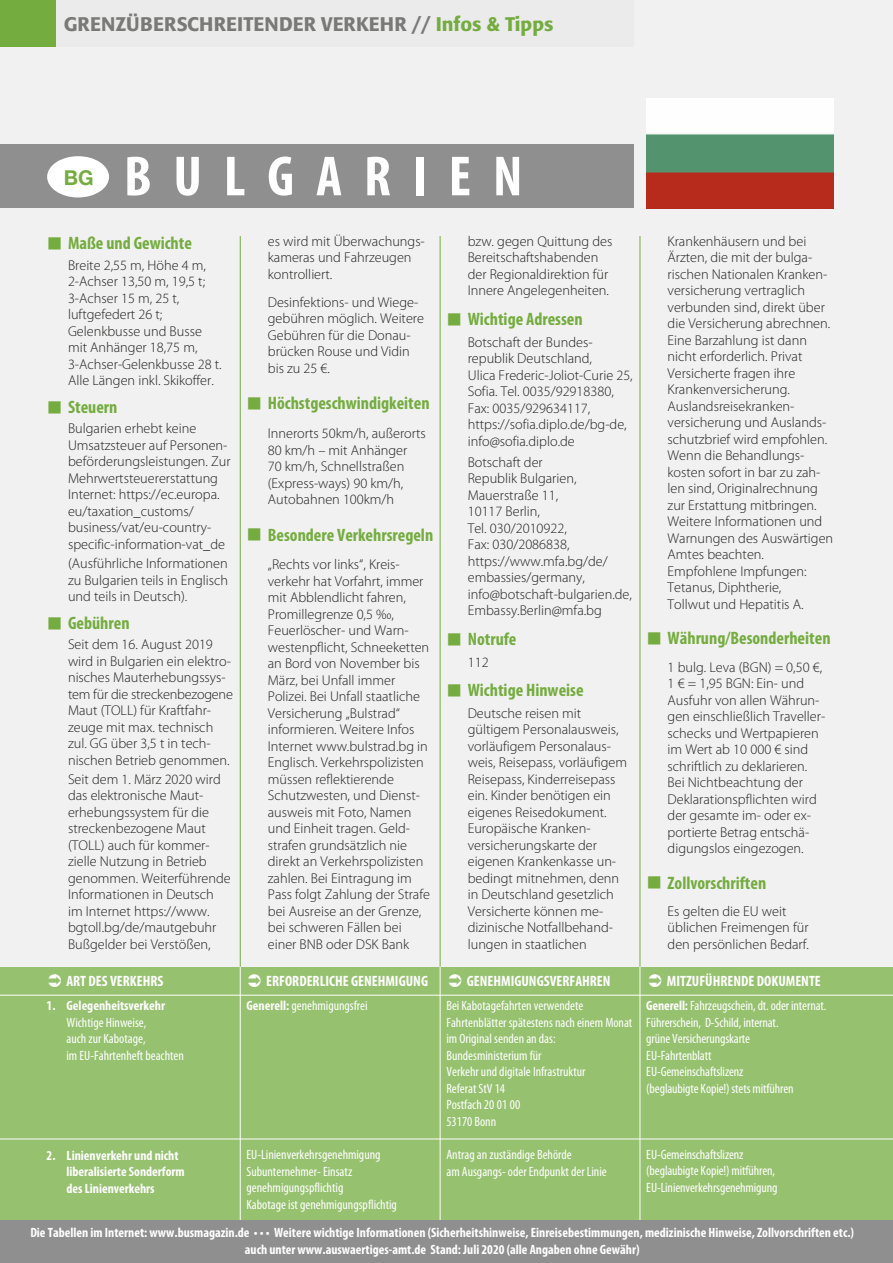
<style>
.page{position:relative;width:893px;height:1263px;background:#fff}
.page>*{position:absolute;margin:0;border:0;box-sizing:border-box;transform-origin:0 0}
.t1{font:700 condensed 57px "Myriad Pro";letter-spacing:.385em;color:#fff}
.t2{font:700 20.4px "Helvetica Neue";color:#74ac3f}
.t3{font:500 19.5px "Formata";color:#797978}
.t4{font:700 condensed 18px "Myriad Pro";color:#74ac3f}
.t5{font:700 condensed 15px "Myriad Pro";color:#fff}
.t6{font:300 14.25px/16.5px "Myriad Pro";color:#1f1f1e}
.t7{font:condensed 13.5px/16.5px "Myriad Pro";color:#fff}
.t8{font:700 condensed 13.5px/16.5px "Myriad Pro";color:#fff}
.s1{color:#74ac3f}
.s2{font-weight:700}
</style>
<div class="page">
<div style="left:0;top:967px;width:893px;height:255px;background:#96c16f"></div>
<hr style="left:240px;top:967px;width:1px;height:274px;background:#fff">
<hr style="left:440px;top:967px;width:1px;height:274px;background:#fff">
<hr style="left:640px;top:967px;width:1px;height:274px;background:#fff">
<div style="left:0;top:0;width:893px;height:967px;background:#f1f1f1"></div>
<hr style="left:240px;top:236px;width:1px;height:731px;background:#74ac3f">
<hr style="left:440px;top:236px;width:1px;height:731px;background:#74ac3f">
<hr style="left:640px;top:236px;width:1px;height:731px;background:#74ac3f">
<div style="left:0;top:1220px;width:893px;height:43px;background:#8f8f8f"></div>
<div style="left:0;top:0;width:634px;height:47px;background:#ebebeb"></div>
<div style="left:0;top:0;width:55px;height:47px;background:#74ac3f"></div>
<img style="left:646px;top:99px;width:187px;height:109px">
<hr style="left:0;top:995px;width:893px;height:1px;background:#fff">
<hr style="left:0;top:1138px;width:893px;height:1px;background:#fff">
<div style="left:0;top:144px;width:634px;height:64px;background:#8f8f8f"></div>
<div style="left:47px;top:156px;width:62px;height:41px;background:#fff;border-radius:50%"></div>
<h3 class="t3" style="left:64px;top:16px;width:491px">SGORRETNIZMÜEBNETR/S/CH<span class="s1">XX</span>R<span class="s1">X</span>EITENDER VERKEHR // <span class="s1">Infos &amp; Tipps</span></h3>
<h2 class="t2" style="left:64px;top:165px;width:31px">BG</h2>
<h1 class="t1" style="left:124px;top:156px;width:400px">BULGARIEN</h1>
<p class="t4" style="left:47px;top:237px;width:147px">■ Maße und Gewichte</p>
<p class="t6" style="left:68px;top:258px;width:155px">Breite 2,55 m, Höhe 4 m,<br>2-Achser 13,50 m, 19,5 t;<br>3-Achser 15 m, 25 t, luftgefedert 26 t;<br>Gelenkbusse und Busse mit Anhänger 18,75 m,<br>3-Achser-Gelenkbusse 28 t.<br>Alle Längen inkl. Skikoffer.</p>
<p class="t4" style="left:47px;top:401px;width:72px">■ Steuern</p>
<p class="t6" style="left:68px;top:421px;width:164px">Bulgarien erhebt keine<br>Umsatzsteuer auf Personen&shy;beförderungsleistungen. Zur<br>Mehrwertsteuererstattung<br>Internet: https://ec.europa. eu/taxation_customs/ business/vat/eu-country&shy;specific-information-vat_de</p>
<p class="t6" style="left:68px;top:556px;width:162px;text-align:justify">(Ausführliche Informationen zu Bulgarien teils in Englisch und teils in Deutsch).</p>
<p class="t4" style="left:47px;top:617px;width:84px">■ Gebühren</p>
<p class="t6" style="left:68px;top:637px;width:166px">Seit dem 16. August 2019 wird in Bulgarien ein elektro&shy;nisches Mauterhebungssys&shy;tem für die streckenbezogene<br>Maut (TOLL) für Kraftfahr&shy;zeuge mit max. technisch zul. GG über 3,5 t in tech&shy;nischen Betrieb genommen.</p>
<p class="t6" style="left:68px;top:772px;width:164px">Seit dem 1. März 2020 wird das elektronische Maut&shy;erhebungssystem für die streckenbezogene Maut (TOLL) auch für kommer&shy;zielle Nutzung in Betrieb genommen. Weiterführende<br>Informationen in Deutsch im Internet https://www. bgtoll.bg/de/mautgebuhr<br>Bußgelder bei Verstößen,</p>
<p class="t6" style="left:268px;top:234px;width:159px">es wird mit Überwachungs&shy;kameras und Fahrzeugen kontrolliert.</p>
<p class="t6" style="left:268px;top:295px;width:158px">Desinfektions- und Wiege&shy;gebühren möglich. Weitere<br>Gebühren für die Donau&shy;brücken Rouse und Vidin bis zu 25 €.</p>
<p class="t4" style="left:247px;top:397px;width:185px">■ Höchstgeschwindigkeiten</p>
<p class="t6" style="left:268px;top:426px;width:159px">Innerorts 50km/h, außerorts<br>80 km/h – mit Anhänger<br>70 km/h, Schnellstraßen (Express-ways) 90 km/h,<br>Autobahnen 100km/h</p>
<p class="t4" style="left:247px;top:528px;width:188px">■ Besondere Verkehrsregeln</p>
<p class="t6" style="left:268px;top:557px;width:164px">„Rechts vor links“, Kreis&shy;verkehr hat Vorfahrt, immer mit Abblendlicht fahren,<br>Promillegrenze 0,5 ‰,<br>Feuerlöscher- und Warn&shy;westenpflicht, Schneeketten an Bord von November bis<br>März, bei Unfall immer<br>Polizei. Bei Unfall staatliche<br>Versicherung „Bulstrad“ informieren. Weitere Infos<br>Internet www.bulstrad.bg in<br>Englisch. Verkehrspolizisten müssen reflektierende<br>Schutzwesten, und Dienst&shy;ausweis mit Foto, Namen und Einheit tragen. Geld&shy;strafen grundsätzlich nie direkt an Verkehrspolizisten zahlen. Bei Eintragung im<br>Pass folgt Zahlung der Strafe bei Ausreise an der Grenze, bei schweren Fällen bei einer BNB oder DSK Bank</p>
<p class="t6" style="left:468px;top:234px;width:146px">bzw. gegen Quittung des<br>Bereitschaftshabenden der Regionaldirektion für<br>Innere Angelegenheiten.</p>
<p class="t4" style="left:446px;top:313px;width:138px">■ Wichtige Adressen</p>
<p class="t6" style="left:468px;top:335px;width:167px">Botschaft der Bundes&shy;republik Deutschland,<br>Ulica Frederic-Joliot-Curie 25,<br>Sofia. Tel. 0035/92918380,<br>Fax: 0035/929634117, https://sofia.diplo.de/bg-de, info@sofia.diplo.de</p>
<p class="t6" style="left:468px;top:455px;width:166px">Botschaft der<br>Republik Bulgarien,<br>Mauerstraße 11,<br>10117 Berlin,<br>Tel. 030/2010922,<br>Fax: 030/2086838, https://www.mfa.bg/de/ embassies/germany, info@botschaft-bulgarien.de,<br>Embassy.Berlin@mfa.bg</p>
<p class="t4" style="left:446px;top:632px;width:72px">■ Notrufe</p>
<p class="t6" style="left:468px;top:655px;width:22px">112</p>
<p class="t4" style="left:446px;top:684px;width:139px">■ Wichtige Hinweise</p>
<p class="t6" style="left:468px;top:706px;width:161px">Deutsche reisen mit gültigem Personalausweis, vorläufigem Personalaus&shy;weis, Reisepass, vorläufigem<br>Reisepass, Kinderreisepass ein. Kinder benötigen ein eigenes Reisedokument.<br>Europäische Kranken&shy;versicherungskarte der eigenen Krankenkasse un&shy;bedingt mitnehmen, denn in Deutschland gesetzlich<br>Versicherte können me&shy;dizinische Notfallbehand&shy;lungen in staatlichen</p>
<p class="t6" style="left:668px;top:234px;width:167px">Krankenhäusern und bei<br>Ärzten, die mit der bulga&shy;rischen Nationalen Kranken&shy;versicherung vertraglich verbunden sind, direkt über die Versicherung abrechnen.<br>Eine Barzahlung ist dann nicht erforderlich. Privat<br>Versicherte fragen ihre<br>Krankenversicherung.<br>Auslandsreisekranken&shy;versicherung und Auslands&shy;schutzbrief wird empfohlen.<br>Wenn die Behandlungs&shy;kosten sofort in bar zu zah&shy;len sind, Originalrechnung zur Erstattung mitbringen.<br>Weitere Informationen und<br>Warnungen des Auswärtigen<br>Amtes beachten.<br>Empfohlene Impfungen:<br>Tetanus, Diphtherie,<br>Tollwut und Hepatitis A.</p>
<p class="t4" style="left:646px;top:632px;width:186px">■ Währung/Besonderheiten</p>
<p class="t6" style="left:668px;top:660px;width:159px">1 bulg. Leva (BGN) = 0,50 €,<br>1 € = 1,95 BGN: Ein- und<br>Ausfuhr von allen Währun&shy;gen einschließlich Traveller&shy;schecks und Wertpapieren im Wert ab 10 000 € sind schriftlich zu deklarieren.<br>Bei Nichtbeachtung der<br>Deklarationspflichten wird der gesamte im- oder ex&shy;portierte Betrag entschä&shy;digungslos eingezogen.</p>
<p class="t4" style="left:646px;top:876px;width:121px">■ Zollvorschriften</p>
<p class="t6" style="left:668px;top:904px;width:143px">Es gelten die EU weit üblichen Freimengen für den persönlichen Bedarf.</p>
<p class="t5" style="left:66px;top:975px;width:98px">ART DES VERKEHRS</p>
<p class="t5" style="left:266px;top:976px;width:163px">ERFORDERLICHE GENEHMIGUNG</p>
<p class="t5" style="left:467px;top:976px;width:145px">GENEHMIGUNGSVERFAHREN</p>
<p class="t5" style="left:667px;top:976px;width:155px">MITZUFÜHRENDE DOKUMENTE</p>
<p class="t8" style="left:47px;top:999px;width:120px">1. Gelegenheitsverkehr</p>
<p class="t7" style="left:66px;top:1015px;width:119px">Wichtige Hinweise,<br>auch zur Kabotage,<br>im EU-Fahrtenheft beachten</p>
<p class="t8" style="left:66px;top:1148px;width:120px;text-indent:-20px">2. Linienverkehr und nicht liberalisierte Sonderform des Linienverkehrs</p>
<p class="t7" style="left:246px;top:999px;width:123px"><span class="s2">Generell:</span> genehmigungsfrei</p>
<p class="t7" style="left:246px;top:1148px;width:152px">EU-Linienverkehrsgenehmigung<br>Subunternehmer- Einsatz genehmigungspflichtig<br>Kabotage ist genehmigungspflichtig</p>
<p class="t7" style="left:446px;top:999px;width:187px">Bei Kabotagefahrten verwendete<br>Fahrtenblätter spätestens nach einem Monat im Original senden an das:<br>Bundesministerium für<br>Verkehr und digitale Infrastruktur<br>Referat StV 14<br>Postfach 20 01 00<br>53170 Bonn</p>
<p class="t7" style="left:446px;top:1148px;width:162px">Antrag an zuständige Behörde<br>am Ausgangs- oder Endpunkt der Linie</p>
<p class="t7" style="left:646px;top:999px;width:182px"><span class="s2">Generell:</span>Fahrzeugschein,dt.oder internat.<br>Führerschein, D-Schild, internat.<br>grüne Versicherungskarte<br>EU-Fahrtenblatt<br>EU-Gemeinschaftslizenz<br>(beglaubigte Kopie!)stetsmitführen</p>
<p class="t7" style="left:646px;top:1147px;width:133px">EU-Gemeinschaftslizenz (beglaubigte Kopie!)mitführen,<br>EU-Linienverkehrsgenehmigung</p>
<p class="t8" style="left:30px;top:1226px;width:825px;text-align:center">Die Tabellen im Internet: www.busmagazin.de • • • Weitere wichtige Informationen (Sicherheitshinweise, Einreisebestimmungen, medizinische Hinweise, Zollvorschriften etc.) auch unter www.auswaertiges-amt.de Stand: Juli 2020 (alle Angaben ohne Gewähr)</p>
</div>
